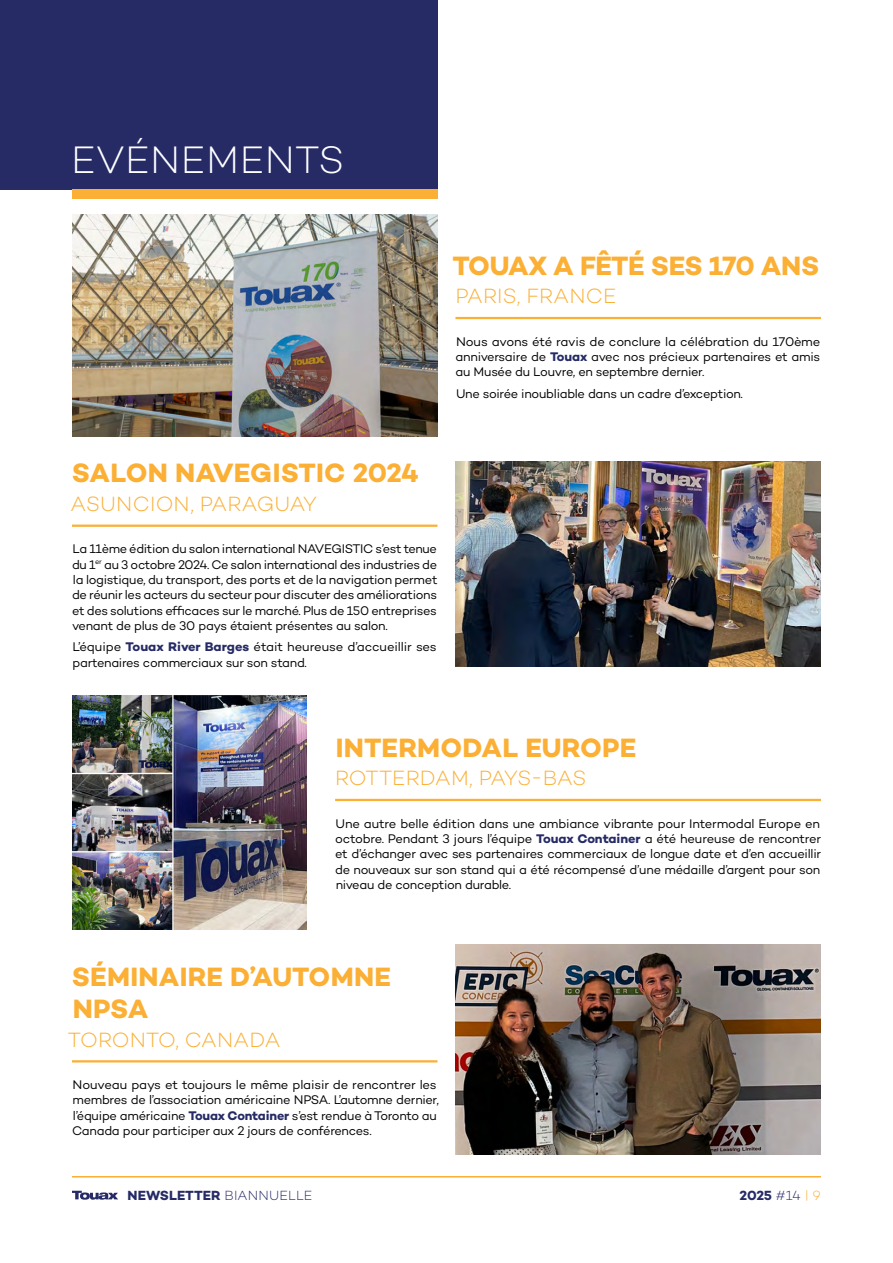
<style>
.page{position:relative;width:893px;height:1263px;background:#fff}
.page>*{position:absolute;margin:0;border:0;box-sizing:border-box;transform-origin:0 0}
.t1{font:300 39px "Campton";letter-spacing:.01em;color:#fff}
.t2{font:700 27px/32.4px "Campton";color:#fbaf34}
.t3{font:300 21px "Campton";letter-spacing:.01em;color:#fbaf34}
.t4{font:300 21px "Campton";letter-spacing:-.015em;color:#fbaf34}
.t5{font:700 13.5px "Campton";letter-spacing:.005em;color:#262b66}
.t6{font:12.75px/15.3px "Campton";letter-spacing:-.02em;color:#000;text-align:justify}
.s1{font-weight:700;color:#262b66}
.s2{font-weight:300}
.s3{font-weight:300;color:#fbaf34}
</style>
<div class="page">
<svg style="left:72px;top:1191px;width:46px;height:9px"></svg>
<hr style="left:72px;top:525px;width:365px;height:2px;background:#fbaf34">
<img style="left:455px;top:461px;width:366px;height:205px">
<hr style="left:72px;top:1060px;width:365px;height:2px;background:#fbaf34">
<img style="left:455px;top:945px;width:366px;height:210px">
<hr style="left:335px;top:799px;width:486px;height:2px;background:#fbaf34">
<img style="left:72px;top:695px;width:234px;height:234px">
<div style="left:0;top:0;width:437px;height:189px;background:#262b66"></div>
<div style="left:72px;top:189px;width:365px;height:9px;background:#fbaf34"></div>
<hr style="left:455px;top:317px;width:366px;height:2px;background:#fbaf34">
<img style="left:72px;top:214px;width:365px;height:223px">
<hr style="left:72px;top:1176px;width:749px;height:1px;background:#fbaf34">
<h1 class="t1" style="left:71px;top:136px;width:274px">EVÉNEMENTS</h1>
<h2 class="t2" style="left:452px;top:249px;width:368px">TOUAX A FÊTÉ SES 170 ANS</h2>
<h3 class="t3" style="left:455px;top:283px;width:163px">PARIS, FRANCE</h3>
<p class="t6" style="left:455px;top:333px;width:366px">Nous avons été ravis de conclure la célébration du 170ème anniversaire de <span class="s1">Touax</span> avec nos précieux partenaires et amis au Musée du Louvre, en septembre dernier.</p>
<p class="t6" style="left:456px;top:385px;width:288px">Une soirée inoubliable dans un cadre d’exception.</p>
<h2 class="t2" style="left:72px;top:456px;width:348px">SALON NAVEGISTIC 2024</h2>
<h3 class="t3" style="left:71px;top:491px;width:248px">ASUNCION, PARAGUAY</h3>
<p class="t6" style="left:72px;top:541px;width:367px">La 11ème édition du salon international NAVEGISTIC s’est tenue du 1<sup>er</sup> au 3 octobre 2024. Ce salon international des industries de la logistique, du transport, des ports et de la navigation permet de réunir les acteurs du secteur pour discuter des améliorations et des solutions efficaces sur le marché. Plus de 150 entreprises venant de plus de 30 pays étaient présentes au salon.</p>
<p class="t6" style="left:73px;top:639px;width:366px">L’équipe <span class="s1">Touax River Barges</span> était heureuse d’accueillir ses partenaires commerciaux sur son stand.</p>
<h2 class="t2" style="left:336px;top:731px;width:302px">INTERMODAL EUROPE</h2>
<h3 class="t4" style="left:335px;top:765px;width:253px">ROTTERDAM, PAYS-BAS</h3>
<p class="t6" style="left:335px;top:815px;width:488px">Une autre belle édition dans une ambiance vibrante pour Intermodal Europe en octobre. Pendant 3 jours l’équipe <span class="s1">Touax Container</span> a été heureuse de rencontrer et d’échanger avec ses partenaires commerciaux de longue date et d’en accueillir de nouveaux sur son stand qui a été récompensé d’une médaille d’argent pour son niveau de conception durable.</p>
<h2 class="t2" style="left:72px;top:960px;width:320px">SÉMINAIRE D’AUTOMNE<br>NPSA</h2>
<h3 class="t3" style="left:68px;top:1027px;width:214px">TORONTO, CANADA</h3>
<p class="t6" style="left:72px;top:1077px;width:368px;text-align:left">Nouveau pays et toujours le même plaisir de rencontrer les membres de l’association américaine NPSA. L’automne dernier, l’équipe américaine <span class="s1">Touax Container</span> s’est rendue à Toronto au Canada pour participer aux 2 jours de conférences.</p>
<p class="t5" style="left:128px;top:1186px;width:187px">NEWSLETTER <span class="s2">BIANNUELLE</span></p>
<p class="t5" style="left:740px;top:1186px;width:83px">2025 <span class="s2">#14</span> <span class="s3">| 9</span></p>
</div>
